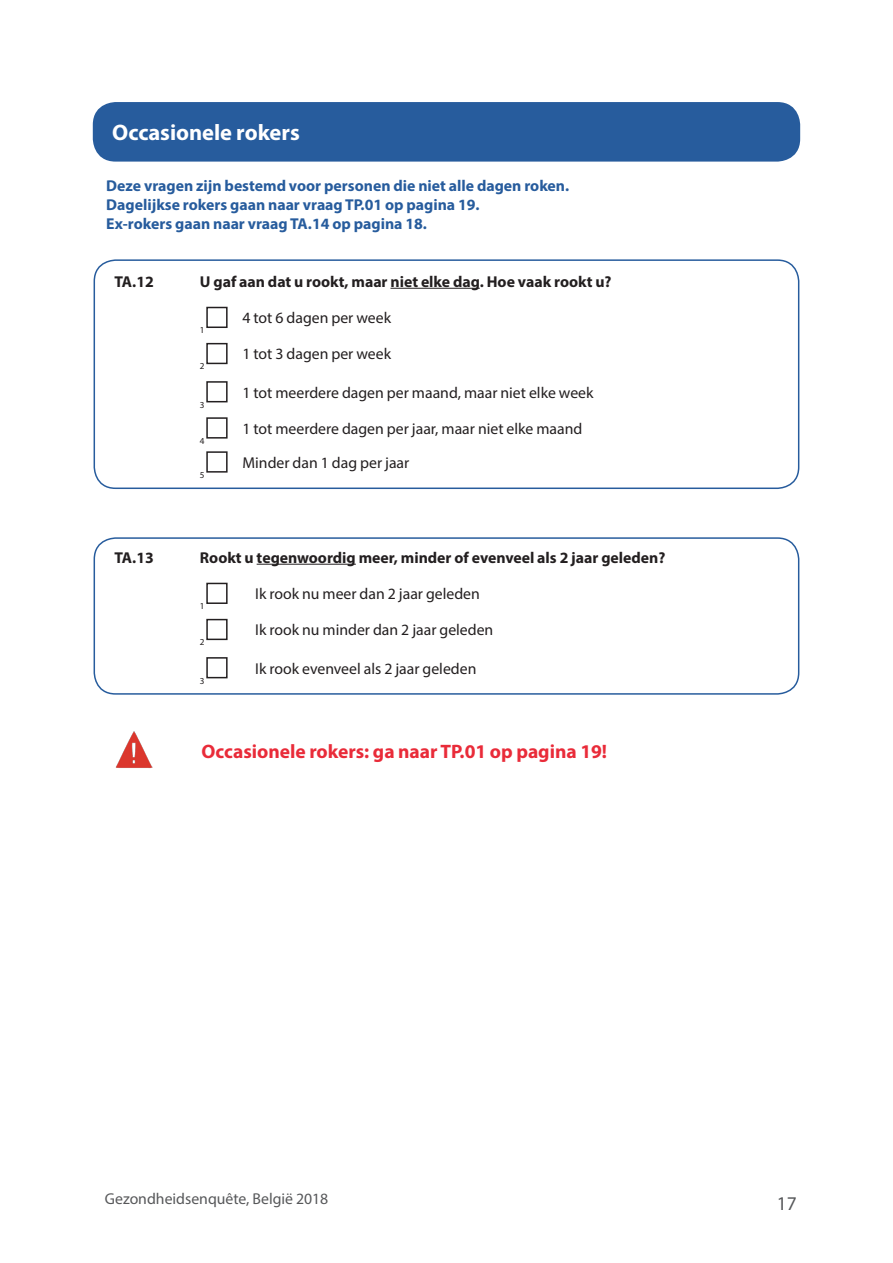
<style>
.page{position:relative;width:893px;height:1263px;background:#fff}
.page>*{position:absolute;margin:0;border:0;box-sizing:border-box;transform-origin:0 0}
.T_1_nl_blu{font:700 22.5px "Myriad Pro";color:#fff}
.T_1_nl_blu-2{font:700 19.5px "Myriad Pro";color:#e92b39}
.t1{font:19.5px "Myriad Pro";color:#57585a}
.body_nl{font:15.75px "Myriad Pro";color:#231f20}
.body_nl-2{font:700 15.75px "Myriad Pro";color:#275c9d}
.body_nl_gras{font:700 15.75px "Myriad Pro";color:#231f20}
.t2{font:15.75px "Myriad Pro";color:#57585a}
.body_nl-3{font:9.15px "Myriad Pro";color:#231f20}
</style>
<div class="page">
<div style="left:94px;top:104px;width:705px;height:56px;background:#275c9d;border-radius:21px"></div>
<div style="left:93px;top:102px;width:707px;height:60px;border:3px solid #275c9d;border-radius:21px"></div>
<div style="left:106px;top:106px;width:679px;height:51px;background:#275c9d"></div>
<hr style="left:390px;top:288px;width:90px;height:1px;background:#231f20">
<div style="left:206px;top:307px;width:22px;height:21px;border:2px solid #231f20"></div>
<div style="left:206px;top:343px;width:22px;height:21px;border:2px solid #231f20"></div>
<div style="left:206px;top:381px;width:22px;height:21px;border:2px solid #231f20"></div>
<div style="left:206px;top:417px;width:22px;height:22px;border:2px solid #231f20"></div>
<div style="left:206px;top:451px;width:22px;height:22px;border:2px solid #231f20"></div>
<hr style="left:257px;top:564px;width:99px;height:1px;background:#231f20">
<div style="left:206px;top:583px;width:22px;height:21px;border:2px solid #231f20"></div>
<div style="left:206px;top:619px;width:22px;height:21px;border:2px solid #231f20"></div>
<div style="left:206px;top:657px;width:22px;height:21px;border:2px solid #231f20"></div>
<img style="left:115px;top:731px;width:38px;height:37px">
<div style="left:94px;top:259px;width:705px;height:230px;border:2px solid #275c9d;border-radius:21px"></div>
<div style="left:94px;top:537px;width:705px;height:158px;border:2px solid #275c9d;border-radius:21px"></div>
<p class="T_1_nl_blu" style="left:112px;top:118px;width:189px">Occasionele rokers</p>
<p class="body_nl-2" style="left:106px;top:175px;width:464px">Deze vragen zijn bestemd voor personen die niet alle dagen roken.</p>
<p class="body_nl-2" style="left:106px;top:194px;width:375px">Dagelijkse rokers gaan naar vraag TP.01 op pagina 19.</p>
<p class="body_nl-2" style="left:106px;top:213px;width:322px">Ex-rokers gaan naar vraag TA.14 op pagina 18.</p>
<p class="body_nl_gras" style="left:114px;top:271px;width:41px">TA.12</p>
<p class="body_nl_gras" style="left:200px;top:271px;width:413px">U gaf aan dat u rookt, maar niet elke dag. Hoe vaak rookt u?</p>
<p class="body_nl-3" style="left:200px;top:325px;width:6px">1</p>
<p class="body_nl" style="left:242px;top:308px;width:150px">4 tot 6 dagen per week</p>
<p class="body_nl-3" style="left:200px;top:361px;width:6px">2</p>
<p class="body_nl-3" style="left:200px;top:399px;width:6px">3</p>
<p class="body_nl-3" style="left:200px;top:435px;width:6px">4</p>
<p class="body_nl-3" style="left:200px;top:469px;width:6px">5</p>
<p class="body_nl" style="left:242px;top:344px;width:150px">1 tot 3 dagen per week</p>
<p class="body_nl" style="left:242px;top:383px;width:353px">1 tot meerdere dagen per maand, maar niet elke week</p>
<p class="body_nl" style="left:242px;top:419px;width:342px">1 tot meerdere dagen per jaar, maar niet elke maand</p>
<p class="body_nl" style="left:242px;top:453px;width:168px">Minder dan 1 dag per jaar</p>
<p class="body_nl_gras" style="left:114px;top:547px;width:41px">TA.13</p>
<p class="body_nl_gras" style="left:200px;top:547px;width:467px">Rookt u tegenwoordig meer, minder of evenveel als 2 jaar geleden?</p>
<p class="body_nl-3" style="left:200px;top:600px;width:6px">1</p>
<p class="body_nl" style="left:255px;top:584px;width:226px">Ik rook nu meer dan 2 jaar geleden</p>
<p class="body_nl-3" style="left:200px;top:637px;width:6px">2</p>
<p class="body_nl-3" style="left:200px;top:675px;width:6px">3</p>
<p class="body_nl" style="left:255px;top:620px;width:240px">Ik rook nu minder dan 2 jaar geleden</p>
<p class="body_nl" style="left:255px;top:659px;width:223px">Ik rook evenveel als 2 jaar geleden</p>
<p class="T_1_nl_blu-2" style="left:202px;top:739px;width:407px">Occasionele rokers: ga naar TP.01 op pagina 19!</p>
<p class="t2" style="left:105px;top:1189px;width:225px">Gezondheidsenquête, België 2018</p>
<p class="t1" style="left:777px;top:1191px;width:22px">17</p>
</div>
